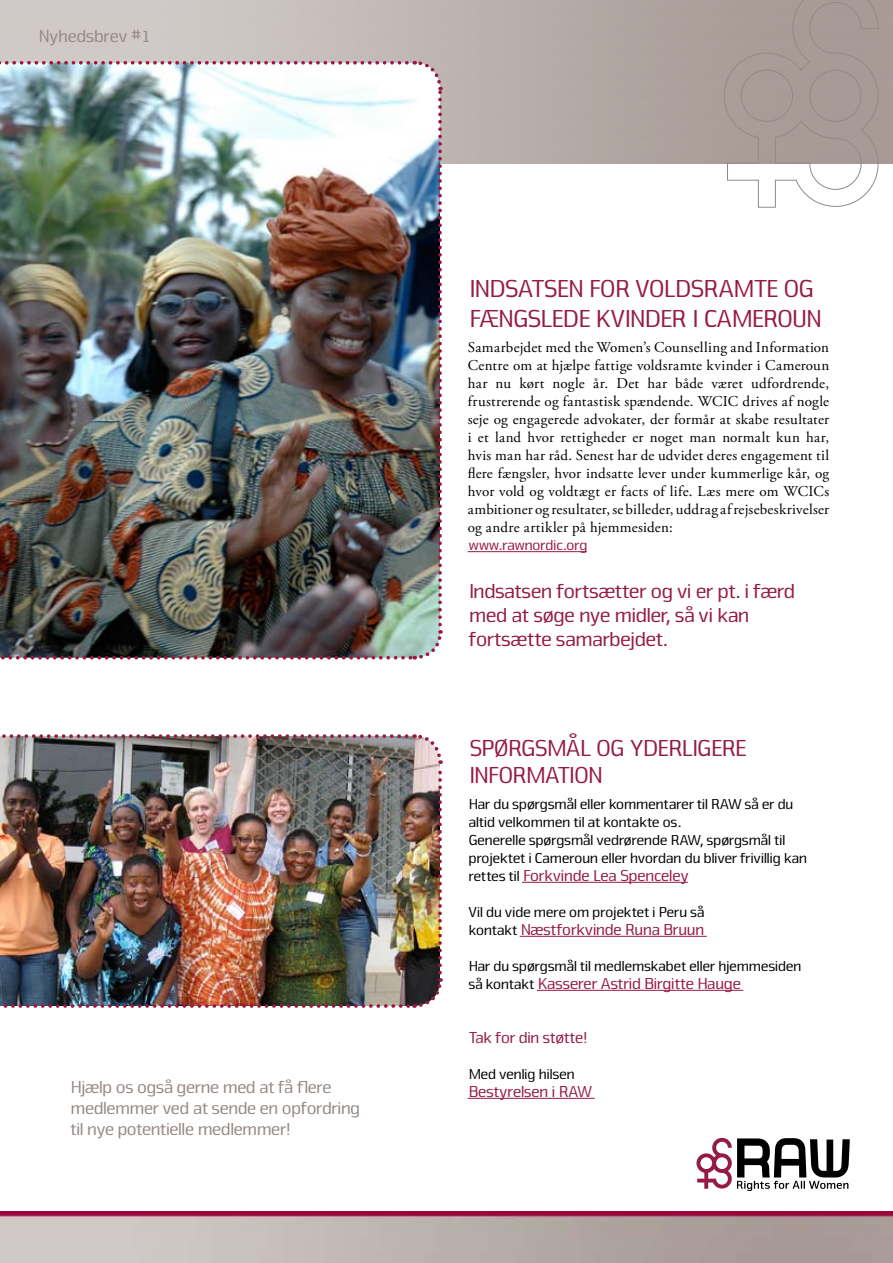
<style>
.page{position:relative;width:893px;height:1263px;background:#fff}
.page>*{position:absolute;margin:0;border:0;box-sizing:border-box;transform-origin:0 0}
.t1{font:25.5px/30px "Nuri";letter-spacing:-.025em;color:#961b44}
.t2{font:24px/27px "Nuri";letter-spacing:-.025em;color:#961b44}
.t3{font:21px/24px "Nuri";letter-spacing:.015em;color:#961b44}
.t4{font:18px/21px "Nuri";letter-spacing:.015em;color:#948a85}
.t5{font:16.5px "Nuri";letter-spacing:.02em;color:#961b44}
.t6{font:15px/18px "Adobe Garamond Pro";letter-spacing:.015em;color:#000;text-align:justify}
.t7{font:15px/18px "Nuri";letter-spacing:.025em;color:#000}
.t8{font:15px "Nuri";letter-spacing:-.005em;color:#961b44}
.s1{font-size:15px;color:#000}
</style>
<div class="page">
<div style="left:0;top:16px;width:81px;height:22px;background:#d1c9c7"></div>
<div style="left:0;top:38px;width:81px;height:19px;background:#d1c9c7"></div>
<img style="left:0;top:734px;width:443px;height:274px">
<img style="left:0;top:1211px;width:893px;height:52px">
<hr style="left:468px;top:551px;width:119px;height:1px;background:#961b44">
<hr style="left:522px;top:882px;width:166px;height:1px;background:#961b44">
<hr style="left:520px;top:936px;width:187px;height:1px;background:#961b44">
<hr style="left:537px;top:990px;width:206px;height:1px;background:#961b44">
<hr style="left:468px;top:1098px;width:127px;height:1px;background:#961b44">
<img style="left:0;top:59px;width:444px;height:601px">
<svg style="left:723px;top:0;width:156px;height:208px"></svg>
<svg style="left:696px;top:1138px;width:154px;height:53px"></svg>
<p class="t4" style="left:37px;top:25px;width:114px">Nyhedsbrev # 1</p>
<p class="t4" style="left:70px;top:1076px;width:291px">Hjælp os også gerne med at få flere medlemmer ved at sende en opfordring til nye potentielle medlemmer!</p>
<h1 class="t1" style="left:468px;top:272px;width:354px">Indsatsen for voldsramte og fængslede kvinder i Cameroun</h1>
<p class="t6" style="left:468px;top:339px;width:363px">Samarbejdet med the Women’s Counselling and Information Centre om at hjælpe fattige voldsramte kvinder i Cameroun har nu kørt nogle år. Det har både været udfordrende, frustrerende og fantastisk spændende. WCIC drives af nogle seje og engagerede advokater, der formår at skabe resultater i et land hvor rettigheder er noget man normalt kun har, hvis man har råd. Senest har de udvidet deres engagement til flere fængsler, hvor indsatte lever under kummerlige kår, og hvor vold og voldtægt er facts of life. Læs mere om WCICs ambitioner og resultater, se billeder, uddrag af rejsebeskrivelser og andre artikler på hjemmesiden:</p>
<p class="t8" style="left:468px;top:536px;width:120px">www.rawnordic.org</p>
<h3 class="t3" style="left:468px;top:578px;width:328px">Indsatsen fortsætter og vi er pt. i færd med at søge nye midler, så vi kan fortsætte samarbejdet.</h3>
<h2 class="t2" style="left:468px;top:734px;width:279px">Spørgsmål og yderligere information</h2>
<p class="t7" style="left:468px;top:794px;width:340px">Har du spørgsmål eller kommentarer til RAW så er du altid velkommen til at kontakte os.<br>Generelle spørgsmål vedrørende RAW, spørgsmål til projektet i Cameroun eller hvordan du bliver frivillig kan</p>
<p class="t5" style="left:468px;top:865px;width:222px"><span class="s1">rettes til</span> Forkvinde Lea Spenceley</p>
<p class="t7" style="left:468px;top:902px;width:238px">Vil du vide mere om projektet i Peru så</p>
<p class="t5" style="left:468px;top:919px;width:237px"><span class="s1">kontakt</span> Næstforkvinde Runa Bruun</p>
<p class="t7" style="left:468px;top:956px;width:335px">Har du spørgsmål til medlemskabet eller hjemmesiden</p>
<p class="t5" style="left:468px;top:973px;width:273px"><span class="s1">så kontakt</span> Kasserer Astrid Birgitte Hauge</p>
<p class="t5" style="left:468px;top:1027px;width:120px">Tak for din støtte!</p>
<p class="t7" style="left:468px;top:1064px;width:108px">Med venlig hilsen</p>
<p class="t5" style="left:468px;top:1081px;width:125px">Bestyrelsen i RAW</p>
</div>
